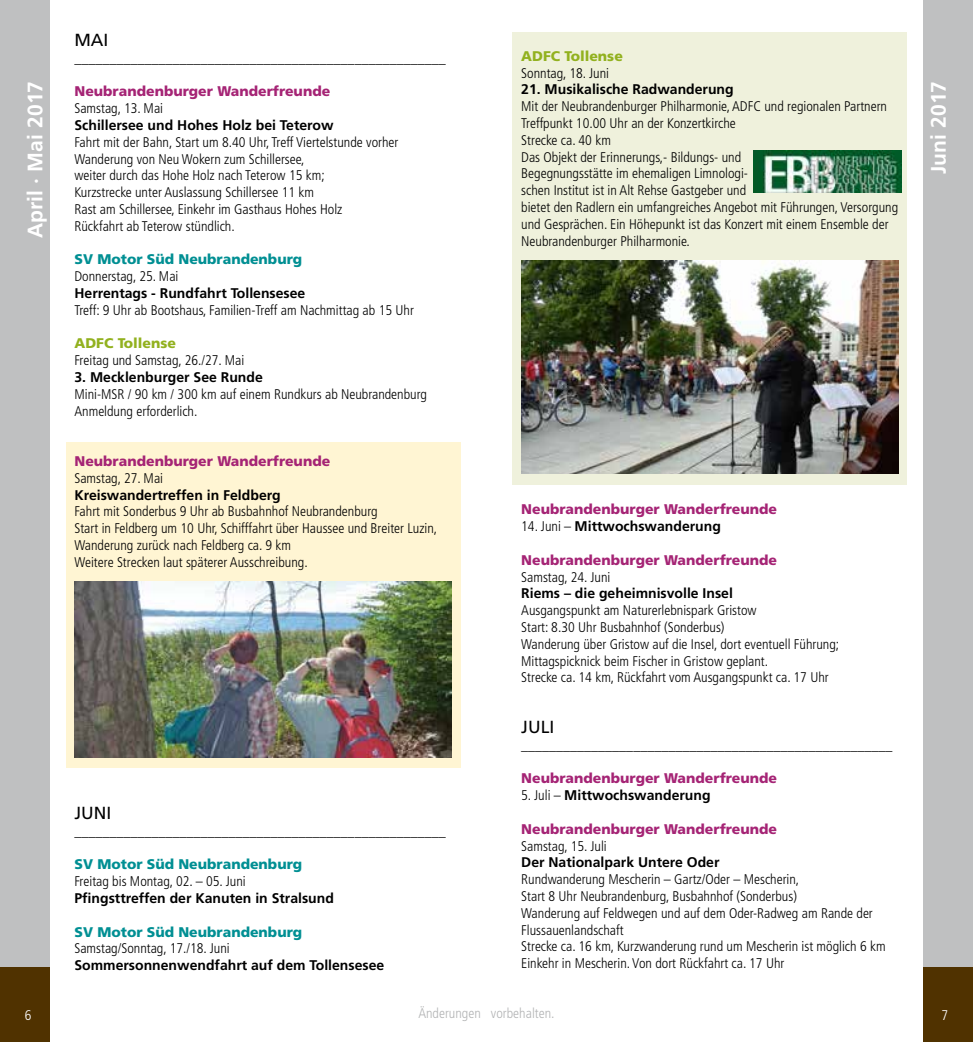
<style>
.page{position:relative;width:973px;height:1042px;background:#fff}
.page>*{position:absolute;margin:0;border:0;box-sizing:border-box;transform-origin:0 0}
.t1{font:700 21px "Frutiger";color:#fff}
.t2{font:17.5px "Frutiger";color:#000}
.t3{font:300 condensed 14px/16.8px "Frutiger";color:#000}
.t4{font:700 14px "Frutiger";color:#000}
.t5{font:900 14px "Frutiger";color:#a52475}
.t6{font:14px "Frutiger";color:#000}
.t7{font:900 14px "Frutiger";color:#008f93}
.t8{font:900 14px "Frutiger";color:#92b11f}
.t9{font:300 condensed 14px "Frutiger";color:#b3b4b5}
.t10{font:300 condensed 14px "Frutiger";color:#fff}
.s1{font-weight:300;font-stretch:condensed}
</style>
<div class="page">
<div style="left:66px;top:442px;width:394px;height:326px;background:#fff5d3"></div>
<div style="left:512px;top:32px;width:395px;height:452px;background:#eff1dc"></div>
<div style="left:923px;top:0;width:49px;height:1042px;background:#bfc0c1"></div>
<div style="left:923px;top:967px;width:49px;height:75px;background:#503200"></div>
<div style="left:0;top:0;width:50px;height:1042px;background:#bfc0c1"></div>
<div style="left:0;top:967px;width:49px;height:75px;background:#503200"></div>
<img style="left:521px;top:260px;width:377px;height:214px">
<img style="left:74px;top:582px;width:377px;height:176px">
<img style="left:753px;top:150px;width:148px;height:42px">
<p class="t2" style="left:74px;top:30px;width:36px">MAI</p>
<p class="t6" style="left:74px;top:50px;width:373px">_____________________________________________________</p>
<p class="t5" style="left:74px;top:83px;width:257px">Neubrandenburger Wanderfreunde</p>
<p class="t3" style="left:74px;top:100px;width:90px">Samstag, 13. Mai</p>
<p class="t4" style="left:74px;top:117px;width:260px">Schillersee und Hohes Holz bei Teterow</p>
<p class="t3" style="left:74px;top:134px;width:325px">Fahrt mit der Bahn, Start um 8.40 Uhr, Treff Viertelstunde vorher Wanderung von Neu Wokern zum Schillersee,<br>weiter durch das Hohe Holz nach Teterow 15 km;<br>Kurzstrecke unter Auslassung Schillersee 11 km<br>Rast am Schillersee, Einkehr im Gasthaus Hohes Holz<br>Rückfahrt ab Teterow stündlich.</p>
<p class="t7" style="left:74px;top:251px;width:229px">SV Motor Süd Neubrandenburg</p>
<p class="t3" style="left:74px;top:268px;width:105px">Donnerstag, 25. Mai</p>
<p class="t4" style="left:74px;top:285px;width:232px">Herrentags - Rundfahrt Tollensesee</p>
<p class="t3" style="left:74px;top:302px;width:341px">Treff: 9 Uhr ab Bootshaus, Familien-Treff am Nachmittag ab 15 Uhr</p>
<p class="t8" style="left:74px;top:335px;width:103px">ADFC Tollense</p>
<p class="t3" style="left:74px;top:352px;width:171px">Freitag und Samstag, 26./27. Mai</p>
<p class="t4" style="left:74px;top:369px;width:190px">3. Mecklenburger See Runde</p>
<p class="t3" style="left:74px;top:386px;width:354px">Mini-MSR / 90 km / 300 km auf einem Rundkurs ab Neubrandenburg<br>Anmeldung erforderlich.</p>
<p class="t5" style="left:74px;top:453px;width:257px">Neubrandenburger Wanderfreunde</p>
<p class="t3" style="left:74px;top:470px;width:90px">Samstag, 27. Mai</p>
<p class="t4" style="left:74px;top:486px;width:208px">Kreiswandertreffen in Feldberg</p>
<p class="t3" style="left:74px;top:503px;width:364px">Fahrt mit Sonderbus 9 Uhr ab Busbahnhof Neubrandenburg<br>Start in Feldberg um 10 Uhr, Schifffahrt über Haussee und Breiter Luzin, Wanderung zurück nach Feldberg ca. 9 km<br>Weitere Strecken laut späterer Ausschreibung.</p>
<p class="t8" style="left:521px;top:47px;width:103px">ADFC Tollense</p>
<p class="t3" style="left:521px;top:64px;width:89px">Sonntag, 18. Juni</p>
<p class="t4" style="left:521px;top:81px;width:214px">21. Musikalische Radwanderung</p>
<p class="t3" style="left:521px;top:98px;width:378px">Mit der Neubrandenburger Philharmonie, ADFC und regionalen Partnern Treffpunkt 10.00 Uhr an der Konzertkirche<br>Strecke ca. 40 km<br>Das Objekt der Erinnerungs,- Bildungs- und<br>Begegnungsstätte im ehemaligen Limnologi-<br>schen Institut ist in Alt Rehse Gastgeber und<br>bietet den Radlern ein umfangreiches Angebot mit Führungen, Versorgung und Gesprächen. Ein Höhepunkt ist das Konzert mit einem Ensemble der Neubrandenburger Philharmonie.</p>
<h1 class="t1" style="left:23px;top:238px;width:158px;rotate:-90deg">April · Mai 2017</h1>
<h1 class="t1" style="left:926px;top:174px;width:94px;rotate:-90deg">Juni 2017</h1>
<p class="t5" style="left:521px;top:501px;width:257px">Neubrandenburger Wanderfreunde</p>
<p class="t4" style="left:521px;top:518px;width:201px"><span class="s1">14. Juni –</span> Mittwochswanderung</p>
<p class="t5" style="left:521px;top:551px;width:257px">Neubrandenburger Wanderfreunde</p>
<p class="t3" style="left:521px;top:568px;width:91px">Samstag, 24. Juni</p>
<p class="t4" style="left:521px;top:585px;width:213px">Riems – die geheimnisvolle Insel</p>
<p class="t3" style="left:521px;top:602px;width:319px">Ausgangspunkt am Naturerlebnispark Gristow<br>Start: 8.30 Uhr Busbahnhof (Sonderbus)<br>Wanderung über Gristow auf die Insel, dort eventuell Führung; Mittagspicknick beim Fischer in Gristow geplant.<br>Strecke ca. 14 km, Rückfahrt vom Ausgangspunkt ca. 17 Uhr</p>
<p class="t2" style="left:521px;top:716px;width:35px">JULI</p>
<p class="t6" style="left:521px;top:736px;width:372px">_____________________________________________________</p>
<p class="t5" style="left:521px;top:770px;width:257px">Neubrandenburger Wanderfreunde</p>
<p class="t4" style="left:521px;top:787px;width:191px"><span class="s1">5. Juli –</span> Mittwochswanderung</p>
<p class="t5" style="left:521px;top:820px;width:257px">Neubrandenburger Wanderfreunde</p>
<p class="t3" style="left:521px;top:837px;width:87px">Samstag, 15. Juli</p>
<p class="t4" style="left:521px;top:854px;width:200px">Der Nationalpark Untere Oder</p>
<p class="t3" style="left:521px;top:871px;width:366px">Rundwanderung Mescherin – Gartz/Oder – Mescherin,<br>Start 8 Uhr Neubrandenburg, Busbahnhof (Sonderbus)<br>Wanderung auf Feldwegen und auf dem Oder-Radweg am Rande der Flussauenlandschaft<br>Strecke ca. 16 km, Kurzwanderung rund um Mescherin ist möglich 6 km Einkehr in Mescherin. Von dort Rückfahrt ca. 17 Uhr</p>
<p class="t2" style="left:74px;top:802px;width:38px">JUNI</p>
<p class="t6" style="left:74px;top:822px;width:372px">_____________________________________________________</p>
<p class="t7" style="left:74px;top:856px;width:229px">SV Motor Süd Neubrandenburg</p>
<p class="t3" style="left:74px;top:873px;width:173px">Freitag bis Montag, 02. – 05. Juni</p>
<p class="t4" style="left:74px;top:890px;width:261px">Pfingsttreffen der Kanuten in Stralsund</p>
<p class="t7" style="left:74px;top:923px;width:229px">SV Motor Süd Neubrandenburg</p>
<p class="t3" style="left:74px;top:940px;width:157px">Samstag/Sonntag, 17./18. Juni</p>
<p class="t4" style="left:74px;top:957px;width:311px">Sommersonnenwendfahrt auf dem Tollensesee</p>
<p class="t10" style="left:25px;top:1007px;width:8px">6</p>
<p class="t9" style="left:418px;top:1005px;width:138px">Änderungen vorbehalten.</p>
<p class="t10" style="left:941px;top:1007px;width:8px">7</p>
</div>
